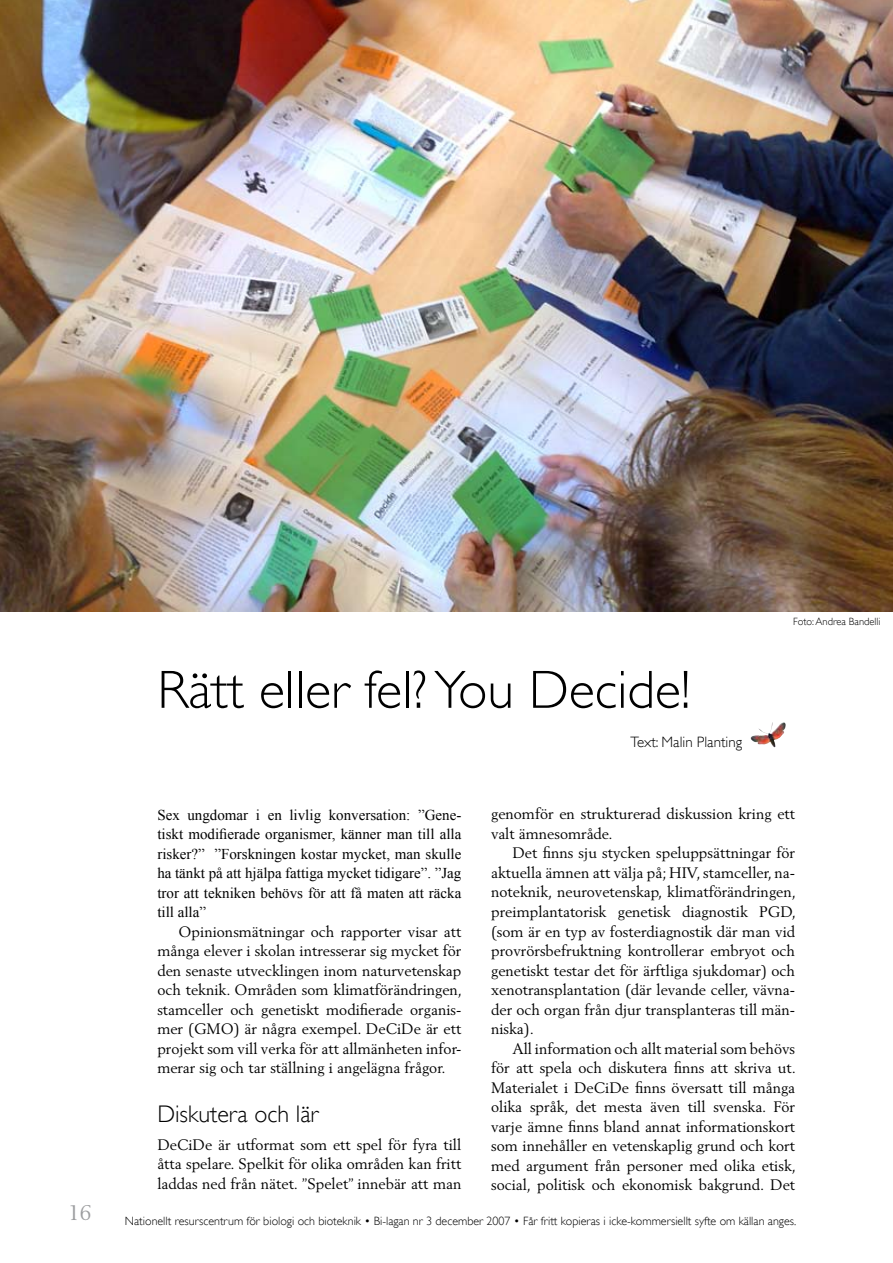
<style>
.page{position:relative;width:893px;height:1263px;background:#fff}
.page>*{position:absolute;margin:0;border:0;box-sizing:border-box;transform-origin:0 0}
.t1{font:300 54px "Gill Alt One";color:#000}
.t2{font:300 24px "Gill Alt One";color:#000}
.t3{font:21px "Berling";color:#9c9d9f}
.t4{font:15px/19.5px "Berling";color:#000;text-align:justify}
.t5{font:15px/19.5px "Times New Roman";color:#000;text-align:justify}
.t6{font:300 15px "Gill Alt One";color:#000}
.t7{font:300 12px "Gill Alt One";color:#000}
.t8{font:300 10.5px "Gill Alt One";color:#000}
</style>
<div class="page">
<img style="left:765px;top:725px;width:21px;height:22px">
<img style="left:0;top:0;width:893px;height:611px">
<h3 class="t3" style="left:68px;top:1200px;width:25px">16</h3>
<h1 class="t1" style="left:157px;top:658px;width:534px">Rätt eller fel? You Decide!</h1>
<p class="t6" style="left:630px;top:733px;width:113px">Text: Malin Planting</p>
<p class="t8" style="left:793px;top:616px;width:89px">Foto: Andrea Bandelli</p>
<p class="t5" style="left:157px;top:805px;width:306px">Sex ungdomar i en livlig konversation: ”Gene&shy;tiskt modifierade organismer, känner man till alla risker?” ”Forskningen kostar mycket, man skulle ha tänkt på att hjälpa fattiga mycket tidigare”. ”Jag tror att tekniken behövs för att få maten att räcka till alla”</p>
<p class="t4" style="left:157px;top:921px;width:306px;text-indent:21px">Opinionsmätningar och rapporter visar att många elever i skolan intresserar sig mycket för den senaste utvecklingen inom naturvetenskap och teknik. Områden som klimatförändringen, stamceller och genetiskt modifierade organis&shy;mer (GMO) är några exempel. DeCiDe är ett projekt som vill verka för att allmänheten infor&shy;merar sig och tar ställning i angelägna frågor.</p>
<h2 class="t2" style="left:157px;top:1099px;width:163px">Diskutera och lär</h2>
<p class="t4" style="left:157px;top:1134px;width:306px">DeCiDe är utformat som ett spel för fyra till åtta spelare. Spelkit för olika områden kan fritt laddas ned från nätet. ”Spelet” innebär att man</p>
<p class="t4" style="left:491px;top:804px;width:306px">genomför en strukturerad diskussion kring ett valt ämnesområde.</p>
<p class="t4" style="left:491px;top:843px;width:306px;text-indent:21px">Det finns sju stycken speluppsättningar för aktuella ämnen att välja på; HIV, stamceller, na&shy;noteknik, neurovetenskap, klimatförändringen, preimplantatorisk genetisk diagnostik PGD, (som är en typ av fosterdiagnostik där man vid provrörsbefruktning kontrollerar embryot och genetiskt testar det för ärftliga sjukdomar) och xenotransplantation (där levande celler, vävna&shy;der och organ från djur transplanteras till män&shy;niska).</p>
<p class="t4" style="left:491px;top:1038px;width:306px;text-indent:21px">All information och allt material som behövs för att spela och diskutera finns att skriva ut.<br>Materialet i DeCiDe finns översatt till många olika språk, det mesta även till svenska. För varje ämne finns bland annat informationskort som innehåller en vetenskaplig grund och kort med argument från personer med olika etisk, social, politisk och ekonomisk bakgrund. Det</p>
<p class="t7" style="left:125px;top:1213px;width:673px">Nationellt resurscentrum för biologi och bioteknik • Bi-lagan nr 3 december 2007 • Får fritt kopieras i icke-kommersiellt syfte om källan anges.</p>
</div>
